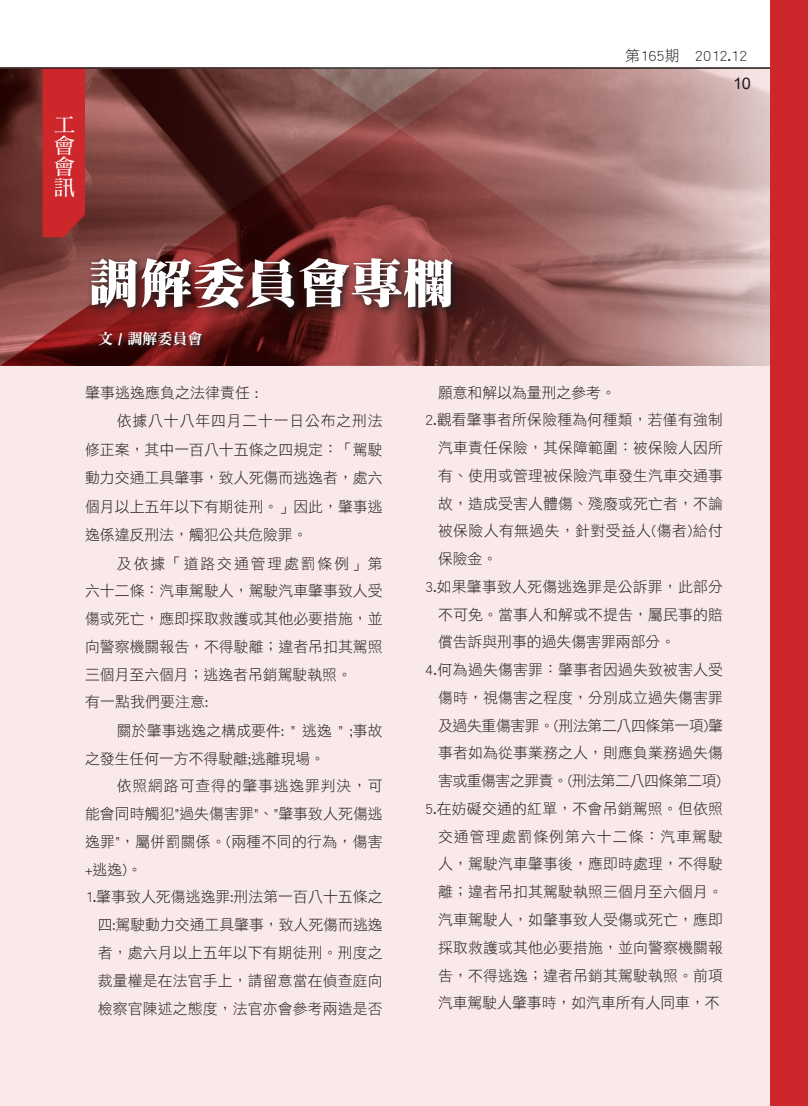
<style>
.page{position:relative;width:808px;height:1106px;background:#fff}
.page>*{position:absolute;margin:0;border:0;box-sizing:border-box;transform-origin:0 0}
.t1{font:52.5px "DF Ming Std W12";color:#fff}
.t2{font:21px/21px "DF Ming Std W7";color:#fff;text-align:justify}
.新主內文-明體{font:16.05px "Arial";color:#231f20}
.前空2格內文{font:15px/27.8px "DF Hei Std W3";letter-spacing:.005em;color:#231f20;text-align:justify}
.t3{font:15px "DF Ming Std W9";color:#fff}
.s1{font-family:"DF Hei Std W9"}
</style>
<div class="page">
<div style="left:0;top:68px;width:808px;height:1038px;background:#fae9ea"></div>
<svg style="left:749px;top:83px;width:21px;height:283px;fill:#dcc6c5"></svg>
<svg style="left:0;top:69px;width:749px;height:297px"></svg>
<div style="left:99px;top:332px;width:106px;height:18px;background:#231f20;opacity:.85"></div>
<svg style="left:85px;top:253px;width:376px;height:65px"></svg>
<div style="left:43px;top:69px;width:42px;height:168px;background:#cd262b"></div>
<hr style="left:0;top:67px;width:808px;height:2px;background:#231f20">
<div style="left:770px;top:0;width:38px;height:1106px;background:#cd262b"></div>
<p class="t2" style="left:54px;top:113px;width:22px">工會會訊</p>
<p class="前空2格內文" style="left:625px;top:42px;width:124px">第165期 2012.12</p>
<p class="新主內文-明體" style="left:733px;top:73px;width:19px">10</p>
<p class="t1" style="left:88px;top:254px;width:369px">調解委員會專欄</p>
<p class="t3" style="left:98px;top:331px;width:106px">文 <span class="s1">/</span> 調解委員會</p>
<p class="前空2格內文" style="left:85px;top:378px;width:174px">肇事逃逸應負之法律責任 :</p>
<p class="前空2格內文" style="left:85px;top:406px;width:299px;line-height:28.5px;text-indent:32px">依據八十八年四月二十一日公布之刑法修正案，其中一百八十五條之四規定：「駕駛動力交通工具肇事，致人死傷而逃逸者，處六個月以上五年以下有期徒刑。」因此，肇事逃逸係違反刑法，觸犯公共危險罪。</p>
<p class="前空2格內文" style="left:85px;top:549px;width:299px;text-indent:32px">及依據「道路交通管理處罰條例」第六十二條：汽車駕駛人，駕駛汽車肇事致人受傷或死亡，應即採取救護或其他必要措施，並向警察機關報告，不得駛離；違者吊扣其駕照三個月至六個月；逃逸者吊銷駕駛執照。</p>
<p class="前空2格內文" style="left:85px;top:688px;width:124px">有一點我們要注意:</p>
<p class="前空2格內文" style="left:85px;top:716px;width:299px;text-indent:32px">關於肇事逃逸之構成要件: " 逃逸 " ;事故之發生任何一方不得駛離;逃離現場。</p>
<p class="前空2格內文" style="left:85px;top:772px;width:299px;text-indent:32px">依照網路可查得的肇事逃逸罪判決，可能會同時觸犯"過失傷害罪"、"肇事致人死傷逃逸罪"，屬併罰關係。(兩種不同的行為，傷害+逃逸)。</p>
<p class="前空2格內文" style="left:98px;top:883px;width:286px;text-indent:-13px">1.肇事致人死傷逃逸罪:刑法第一百八十五條之四:駕駛動力交通工具肇事，致人死傷而逃逸者，處六月以上五年以下有期徒刑。刑度之裁量權是在法官手上，請留意當在偵查庭向檢察官陳述之態度，法官亦會參考兩造是否</p>
<p class="前空2格內文" style="left:438px;top:378px;width:179px">願意和解以為量刑之參考。</p>
<p class="前空2格內文" style="left:438px;top:406px;width:286px;text-indent:-13px">2.觀看肇事者所保險種為何種類，若僅有強制汽車責任保險，其保障範圍：被保險人因所有、使用或管理被保險汽車發生汽車交通事故，造成受害人體傷、殘廢或死亡者，不論被保險人有無過失，針對受益人(傷者)給付保險金。</p>
<p class="前空2格內文" style="left:438px;top:572px;width:286px;text-indent:-13px">3.如果肇事致人死傷逃逸罪是公訴罪，此部分不可免。當事人和解或不提告，屬民事的賠償告訴與刑事的過失傷害罪兩部分。</p>
<p class="前空2格內文" style="left:438px;top:655px;width:286px;text-indent:-13px">4.何為過失傷害罪：肇事者因過失致被害人受傷時，視傷害之程度，分別成立過失傷害罪及過失重傷害罪。(刑法第二八四條第一項)肇事者如為從事業務之人，則應負業務過失傷害或重傷害之罪責。(刑法第二八四條第二項)</p>
<p class="前空2格內文" style="left:438px;top:794px;width:286px;text-indent:-13px">5.在妨礙交通的紅單，不會吊銷駕照。但依照交通管理處罰條例第六十二條：汽車駕駛人，駕駛汽車肇事後，應即時處理，不得駛離；違者吊扣其駕駛執照三個月至六個月。汽車駕駛人，如肇事致人受傷或死亡，應即採取救護或其他必要措施，並向警察機關報告，不得逃逸；違者吊銷其駕駛執照。前項汽車駕駛人肇事時，如汽車所有人同車，不</p>
</div>
